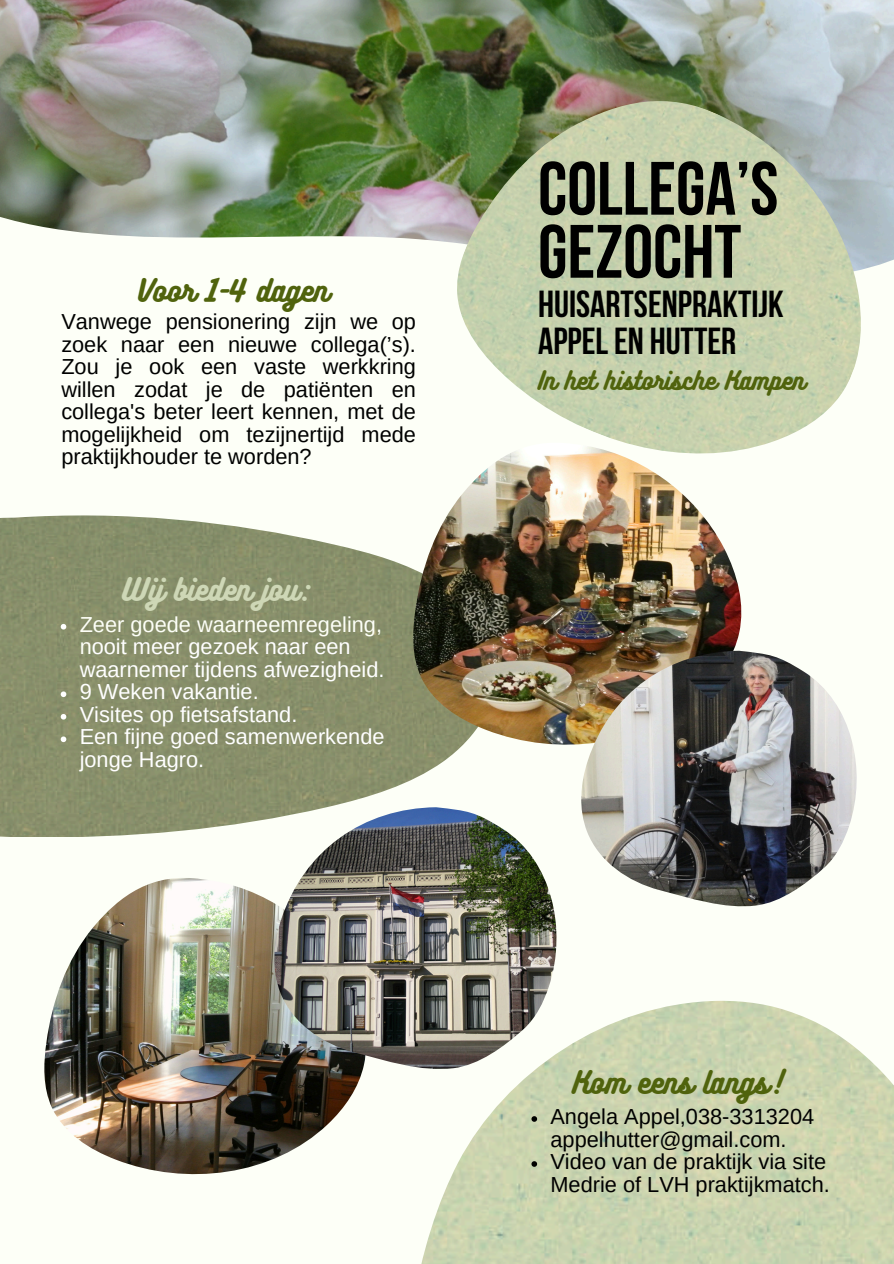
<style>
.page{position:relative;width:894px;height:1264px;background:#fff}
.page>*{position:absolute;margin:0;border:0;box-sizing:border-box;transform-origin:0 0}
.t1{font:700 75.3px/63px "Bebas Neue";color:#000}
.t2{font:700 37.5px/37.2px "Bebas Neue";color:#000}
.t3{font:27.75px "Bukhari Script";color:#50630d}
.t4{font:27.75px "Bukhari Script";color:#ced7b6}
.t5{font:22.95px "Bukhari Script";color:#50630d}
.t6{font:21.75px/22.5px "Arimo";color:#000}
.t7{font:21.75px/22.5px "Arimo";color:#fff}
.s1{color:#fdfff7}
</style>
<div class="page">
<div style="left:0;top:0;width:893px;height:1263px;background:#fdfff7"></div>
<img style="left:0;top:0;width:893px;height:269px">
<img style="left:455px;top:90px;width:408px;height:360px">
<img style="left:421px;top:1000px;width:472px;height:263px">
<img style="left:44px;top:878px;width:319px;height:295px">
<img style="left:0;top:515px;width:464px;height:321px">
<img style="left:413px;top:442px;width:328px;height:302px">
<img style="left:581px;top:650px;width:275px;height:256px">
<img style="left:274px;top:807px;width:282px;height:262px">
<svg style="left:61px;top:624px;width:5px;height:5px"></svg>
<svg style="left:61px;top:691px;width:5px;height:6px"></svg>
<svg style="left:61px;top:714px;width:5px;height:5px"></svg>
<svg style="left:61px;top:736px;width:5px;height:6px"></svg>
<svg style="left:531px;top:1116px;width:6px;height:5px"></svg>
<svg style="left:531px;top:1161px;width:6px;height:5px"></svg>
<p class="t3" style="left:138px;top:273px;width:192px">Voor 1-4 dagen</p>
<p class="t6" style="left:61px;top:310px;width:356px;text-align:justify">Vanwege pensionering zijn we op zoek naar een nieuwe collega(’s).<br>Zou je ook een vaste werkkring willen zodat je de patiënten en collega's beter leert kennen, met de mogelijkheid om tezijnertijd mede praktijkhouder te worden?</p>
<p class="t4" style="left:122px;top:571px;width:189px">Wijbieden jou:</p>
<p class="t7" style="left:80px;top:613px;width:306px"><span class="s1">Zeer goede waarneemregeling, n</span>ooit meer gezoek naar een waarnemer tijdens afwezigheid.</p>
<p class="t7" style="left:80px;top:680px;width:180px">9 Weken vakantie.</p>
<p class="t7" style="left:80px;top:703px;width:219px">Visites op fietsafstand.</p>
<p class="t7" style="left:80px;top:725px;width:306px">Een fijne goed samenwerkende jonge Hagro.</p>
<h2 class="t1" style="left:538px;top:164px;width:242px">COLLEGA’S<br>GEZOCHT</h2>
<h2 class="t2" style="left:538px;top:289px;width:247px">HUISARTSENPRAKTIJK<br>APPELEN HUTTER</h2>
<p class="t5" style="left:538px;top:365px;width:268px">In het historische Kampen</p>
<p class="t3" style="left:572px;top:1063px;width:212px">Kom eens langs!</p>
<h2 class="t6" style="left:550px;top:1105px;width:265px">Angela Appel,038-3313204 appelhutter@gmail.com.</h2>
<p class="t6" style="left:550px;top:1150px;width:281px">Video van de praktijk via site<br>Medrie of LVH praktijkmatch.</p>
</div>
